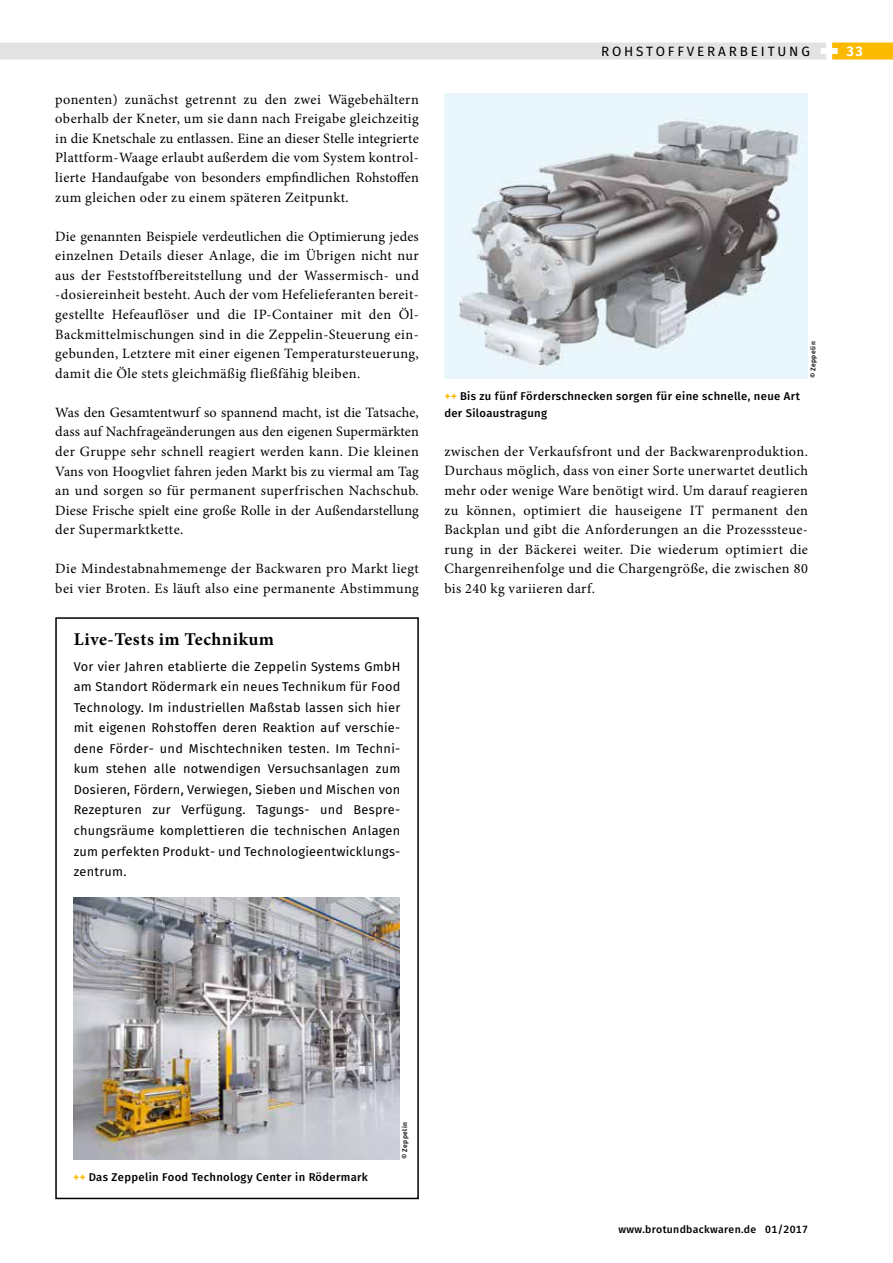
<style>
.page{position:relative;width:893px;height:1263px;background:#fff}
.page>*{position:absolute;margin:0;border:0;box-sizing:border-box;transform-origin:0 0}
.t1{font:700 18px "Minion Pro";letter-spacing:.03em;color:#000}
.t2{font:14.25px/19.5px "Minion Pro";letter-spacing:.03em;color:#000;text-align:justify}
.t3{font:13.5px "Fira Sans";letter-spacing:.21em;color:#000}
.t4{font:700 13.5px "Fira Sans";color:#fff}
.t5{font:12.75px/20.5px "Fira Sans";letter-spacing:.02em;color:#000;text-align:justify}
.t6{font:500 11.25px/16.5px "Fira Sans";letter-spacing:.03em;color:#000}
.t7{font:500 10.5px "Fira Sans";letter-spacing:.03em;color:#000}
.t8{font:500 6.75px "Fira Sans";letter-spacing:.055em;color:#000}
.s1{font-weight:700;color:#fbb900}
</style>
<div class="page">
<svg style="left:832px;top:43px;width:61px;height:17px"></svg>
<div style="left:0;top:43px;width:826px;height:17px;background:#e3e3e3"></div>
<div style="left:55px;top:617px;width:364px;height:582px;border:2px solid #000"></div>
<img style="left:73px;top:897px;width:327px;height:262px">
<img style="left:444px;top:94px;width:364px;height:284px">
<p class="t2" style="left:55px;top:90px;width:365px">ponenten) zunächst getrennt zu den zwei Wägebehältern oberhalb der Kneter, um sie dann nach Freigabe gleichzeitig in die Knetschale zu entlassen. Eine an dieser Stelle integrierte Plattform-Waage erlaubt außerdem die vom System kontrol&shy;lierte Handaufgabe von besonders empfindlichen Rohstoffen zum gleichen oder zu einem späteren Zeitpunkt.</p>
<p class="t2" style="left:55px;top:226px;width:365px">Die genannten Beispiele verdeutlichen die Optimierung jedes einzelnen Details dieser Anlage, die im Übrigen nicht nur aus der Feststoffbereitstellung und der Wassermisch- und -dosiereinheit besteht. Auch der vom Hefelieferanten bereit&shy;gestellte Hefeauflöser und die IP-Container mit den Öl-Backmittelmischungen sind in die Zeppelin-Steuerung ein&shy;gebunden, Letztere mit einer eigenen Temperatursteuerung, damit die Öle stets gleichmäßig fließfähig bleiben.</p>
<p class="t2" style="left:55px;top:403px;width:365px">Was den Gesamtentwurf so spannend macht, ist die Tatsache, dass auf Nachfrageänderungen aus den eigenen Supermärkten der Gruppe sehr schnell reagiert werden kann. Die kleinen Vans von Hoogvliet fahren jeden Markt bis zu viermal am Tag an und sorgen so für permanent superfrischen Nachschub.<br>Diese Frische spielt eine große Rolle in der Außendarstellung der Supermarktkette.</p>
<p class="t2" style="left:55px;top:559px;width:365px">Die Mindestabnahmemenge der Backwaren pro Markt liegt bei vier Broten. Es läuft also eine permanente Abstimmung</p>
<p class="t1" style="left:74px;top:627px;width:202px">Live-Tests im Technikum</p>
<p class="t5" style="left:74px;top:656px;width:328px">Vor vier Jahren etablierte die Zeppelin Systems GmbH am Standort Rödermark ein neues Technikum für Food Technology. Im industriellen Maßstab lassen sich hier mit eigenen Rohstoffen deren Reaktion auf verschie&shy;dene Förder- und Mischtechniken testen. Im Techni&shy;kum stehen alle notwendigen Versuchsanlagen zum Dosieren, Fördern, Verwiegen, Sieben und Mischen von Rezepturen zur Verfügung. Tagungs- und Bespre&shy;chungsräume komplettieren die technischen Anlagen zum perfekten Produkt- und Technologieentwicklungs&shy;zentrum.</p>
<p class="t3" style="left:601px;top:42px;width:210px">ROHSTOFFVERARBEITUNG</p>
<p class="t4" style="left:846px;top:42px;width:18px">33</p>
<p class="t6" style="left:444px;top:388px;width:357px"><span class="s1">++</span> Bis zu fünf Förderschnecken sorgen für eine schnelle, neue Art der Siloaustragung</p>
<p class="t8" style="left:808px;top:378px;width:38px;rotate:-90deg">© Zeppelin</p>
<p class="t2" style="left:444px;top:442px;width:365px">zwischen der Verkaufsfront und der Backwarenproduktion.<br>Durchaus möglich, dass von einer Sorte unerwartet deutlich mehr oder wenige Ware benötigt wird. Um darauf reagieren zu können, optimiert die hauseigene IT permanent den Backplan und gibt die Anforderungen an die Prozesssteue&shy;rung in der Bäckerei weiter. Die wiederum optimiert die Chargenreihenfolge und die Chargengröße, die zwischen 80 bis 240 kg variieren darf.</p>
<p class="t6" style="left:73px;top:1169px;width:296px"><span class="s1">++</span> Das Zeppelin Food Technology Center in Rödermark</p>
<p class="t8" style="left:400px;top:1159px;width:38px;rotate:-90deg">© Zeppelin</p>
<p class="t7" style="left:619px;top:1222px;width:191px">www.brotundbackwaren.de 01/2017</p>
</div>
